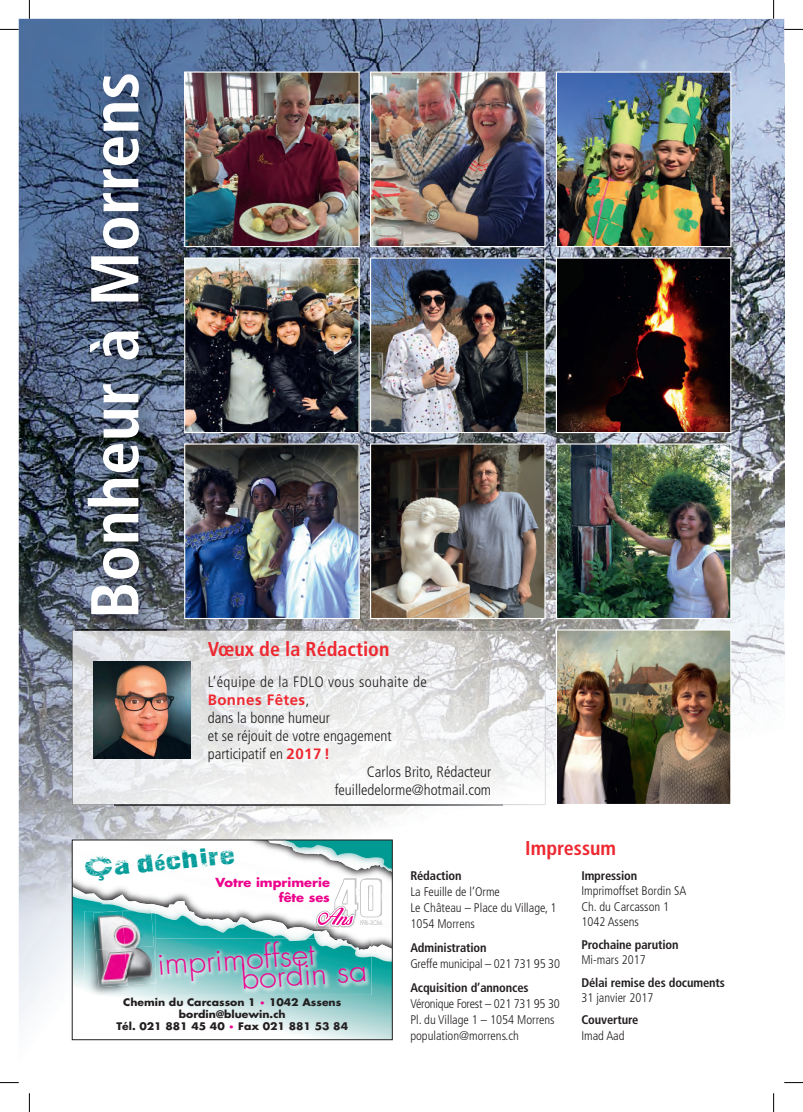
<style>
.page{position:relative;width:803px;height:1112px;background:#fff}
.page>*{position:absolute;margin:0;border:0;box-sizing:border-box;transform-origin:0 0}
.t1{font:700 condensed 67.5px "Frutiger LT Std";color:#fff}
.t2{font:300 30.25px "Futura LT";color:#ed028c;scale:1.06 1}
.t3{font:25.38px "Actionofthe Time New";color:#009b99;scale:1.06 1}
.t4{font:700 condensed 20px "Frutiger LT Std";color:#ee2830}
.t5{font:300 condensed 15px "Frutiger LT Std";color:#231f20}
.t6{font:300 condensed 15px "Frutiger LT Std";letter-spacing:.03em;color:#231f20}
.t7{font:700 15px "Frutiger LT Std";letter-spacing:.03em;color:#ee2830}
.t8{font:300 condensed 12.5px/16.1px "Frutiger LT Std";color:#231f20}
.t9{font:700 condensed 12.5px "Frutiger LT Std";letter-spacing:-.01em;color:#231f20}
.t10{font:700 12.25px/14.6px "Futura LT";color:#ed028c;text-align:right;scale:1.06 1}
.t11{font:700 10.12px/12px "Futura LT";color:#231f20;text-align:center;scale:1.06 1}
.t12{font:300 6.25px "Bellerose";letter-spacing:.025em;color:#a8a9ad;scale:1.06 1}
.s1{font-weight:300;font-stretch:condensed;color:#231f20}
.s2{font-weight:700;font-stretch:normal;color:#ee2830}
.s3{font-size:8.12px;color:#ed028c}
</style>
<div class="page">
<img style="left:19px;top:19px;width:85px;height:983px">
<img style="left:104px;top:19px;width:680px;height:44px">
<img style="left:167px;top:63px;width:617px;height:582px">
<img style="left:529px;top:645px;width:255px;height:160px">
<img style="left:104px;top:804px;width:425px;height:35px">
<img style="left:19px;top:1002px;width:340px;height:39px">
<img style="left:74px;top:847px;width:30px;height:8px">
<img style="left:74px;top:855px;width:30px;height:41px">
<img style="left:252px;top:841px;width:139px;height:37px">
<img style="left:268px;top:841px;width:123px;height:30px">
<img style="left:74px;top:968px;width:317px;height:69px">
<img style="left:74px;top:896px;width:27px;height:72px">
<img style="left:371px;top:961px;width:20px;height:7px">
<img style="left:286px;top:841px;width:105px;height:27px">
<img style="left:84px;top:910px;width:72px;height:85px">
<img style="left:93px;top:910px;width:8px;height:39px">
<img style="left:96px;top:947px;width:32px;height:39px">
<img style="left:125px;top:961px;width:31px;height:23px">
<img style="left:156px;top:961px;width:215px;height:33px">
<svg style="left:101px;top:878px;width:290px;height:83px"></svg>
<img style="left:116px;top:642px;width:386px;height:162px">
<img style="left:72px;top:629px;width:3px;height:175px">
<img style="left:167px;top:629px;width:378px;height:1px">
<img style="left:502px;top:673px;width:43px;height:131px">
<img style="left:115px;top:804px;width:388px;height:1px">
<img style="left:73px;top:630px;width:43px;height:174px">
<img style="left:167px;top:630px;width:378px;height:43px">
<img style="left:93px;top:661px;width:97px;height:97px">
<img style="left:75px;top:62px;width:92px;height:580px">
<img style="left:75px;top:629px;width:92px;height:2px">
<img style="left:558px;top:73px;width:171px;height:172px">
<div style="left:556px;top:71px;width:175px;height:176px;border:1px solid #fff"></div>
<img style="left:372px;top:73px;width:171px;height:172px">
<div style="left:370px;top:71px;width:175px;height:176px;border:1px solid #fff"></div>
<img style="left:186px;top:73px;width:172px;height:172px">
<div style="left:184px;top:71px;width:176px;height:176px;border:1px solid #fff"></div>
<img style="left:558px;top:259px;width:171px;height:172px">
<div style="left:556px;top:257px;width:175px;height:176px;border:1px solid #fff"></div>
<img style="left:558px;top:445px;width:171px;height:172px">
<div style="left:556px;top:443px;width:175px;height:176px;border:1px solid #fff"></div>
<img style="left:372px;top:259px;width:171px;height:172px">
<div style="left:370px;top:257px;width:175px;height:176px;border:1px solid #fff"></div>
<img style="left:186px;top:259px;width:172px;height:172px">
<div style="left:184px;top:257px;width:176px;height:176px;border:1px solid #fff"></div>
<img style="left:558px;top:631px;width:171px;height:171px">
<div style="left:556px;top:629px;width:175px;height:175px;border:1px solid #fff"></div>
<img style="left:372px;top:445px;width:171px;height:172px">
<div style="left:370px;top:443px;width:175px;height:176px;border:1px solid #fff"></div>
<img style="left:186px;top:445px;width:172px;height:172px">
<div style="left:184px;top:443px;width:176px;height:176px;border:1px solid #fff"></div>
<svg style="left:0;top:29px;width:19px;height:1px"></svg>
<svg style="left:784px;top:29px;width:19px;height:1px"></svg>
<svg style="left:0;top:1082px;width:19px;height:1px"></svg>
<svg style="left:784px;top:1082px;width:19px;height:1px"></svg>
<svg style="left:29px;top:0;width:1px;height:19px"></svg>
<svg style="left:29px;top:1093px;width:1px;height:18px"></svg>
<svg style="left:773px;top:0;width:1px;height:19px"></svg>
<svg style="left:773px;top:1093px;width:1px;height:18px"></svg>
<h1 class="t1" style="left:75px;top:619px;width:548px;rotate:-90deg">Bonheur à Morrens</h1>
<h3 class="t4" style="left:208px;top:637px;width:183px">Vœux de la Rédaction</h3>
<p class="t6" style="left:208px;top:672px;width:221px">L’équipe de la FDLO vous souhaite de</p>
<p class="t7" style="left:208px;top:690px;width:103px">Bonnes Fêtes<span class="s1">,</span></p>
<p class="t5" style="left:208px;top:708px;width:124px">dans la bonne humeur</p>
<p class="t5" style="left:208px;top:726px;width:185px">et se réjouit de votre engagement</p>
<p class="t5" style="left:208px;top:744px;width:124px">participatif en <span class="s2">2017 !</span></p>
<p class="t5" style="left:367px;top:762px;width:126px">Carlos Brito, Rédacteur</p>
<p class="t5" style="left:335px;top:780px;width:158px">feuilledelorme@hotmail.com</p>
<h3 class="t3" style="left:85px;top:853px;width:144px;rotate:-5deg">Ça déchire</h3>
<p class="t10" style="left:215px;top:874px;width:109px">Votre imprimerie fête ses</p>
<p class="t12" style="left:360px;top:918px;width:22px">1976-2016</p>
<h2 class="t2" style="left:156px;top:945px;width:150px;rotate:-4deg">imprimoffset</h2>
<h2 class="t2" style="left:240px;top:959px;width:121px;rotate:-4deg">bordin sa</h2>
<p class="t11" style="left:116px;top:996px;width:220px">Chemin du Carcasson 1 <span class="s3">•</span> 1042 Assens bordin@bluewin.ch<br>Tél. 021 881 45 40 <span class="s3">•</span> Fax 021 881 53 84</p>
<h3 class="t4" style="left:525px;top:836px;width:92px">Impressum</h3>
<p class="t9" style="left:410px;top:867px;width:53px">Rédaction</p>
<p class="t8" style="left:410px;top:883px;width:148px">La Feuille de l’Orme<br>Le Château – Place du Village, 1<br>1054 Morrens</p>
<p class="t9" style="left:410px;top:939px;width:78px">Administration</p>
<p class="t8" style="left:410px;top:955px;width:151px">Greffe municipal – 021 731 95 30</p>
<p class="t9" style="left:410px;top:979px;width:120px">Acquisition d’annonces</p>
<p class="t8" style="left:410px;top:995px;width:151px">Véronique Forest – 021 731 95 30<br>Pl. du Village 1 – 1054 Morrens population@morrens.ch</p>
<p class="t9" style="left:581px;top:867px;width:57px">Impression</p>
<p class="t8" style="left:581px;top:883px;width:107px;line-height:15.5px">Imprimoffset Bordin SA<br>Ch. du Carcasson 1<br>1042 Assens</p>
<p class="t9" style="left:581px;top:936px;width:99px">Prochaine parution</p>
<p class="t8" style="left:581px;top:951px;width:66px">Mi-mars 2017</p>
<p class="t9" style="left:581px;top:974px;width:145px">Délai remise des documents</p>
<p class="t8" style="left:581px;top:989px;width:74px">31 janvier 2017</p>
<p class="t9" style="left:581px;top:1012px;width:59px">Couverture</p>
<p class="t8" style="left:581px;top:1027px;width:45px">Imad Aad</p>
</div>
